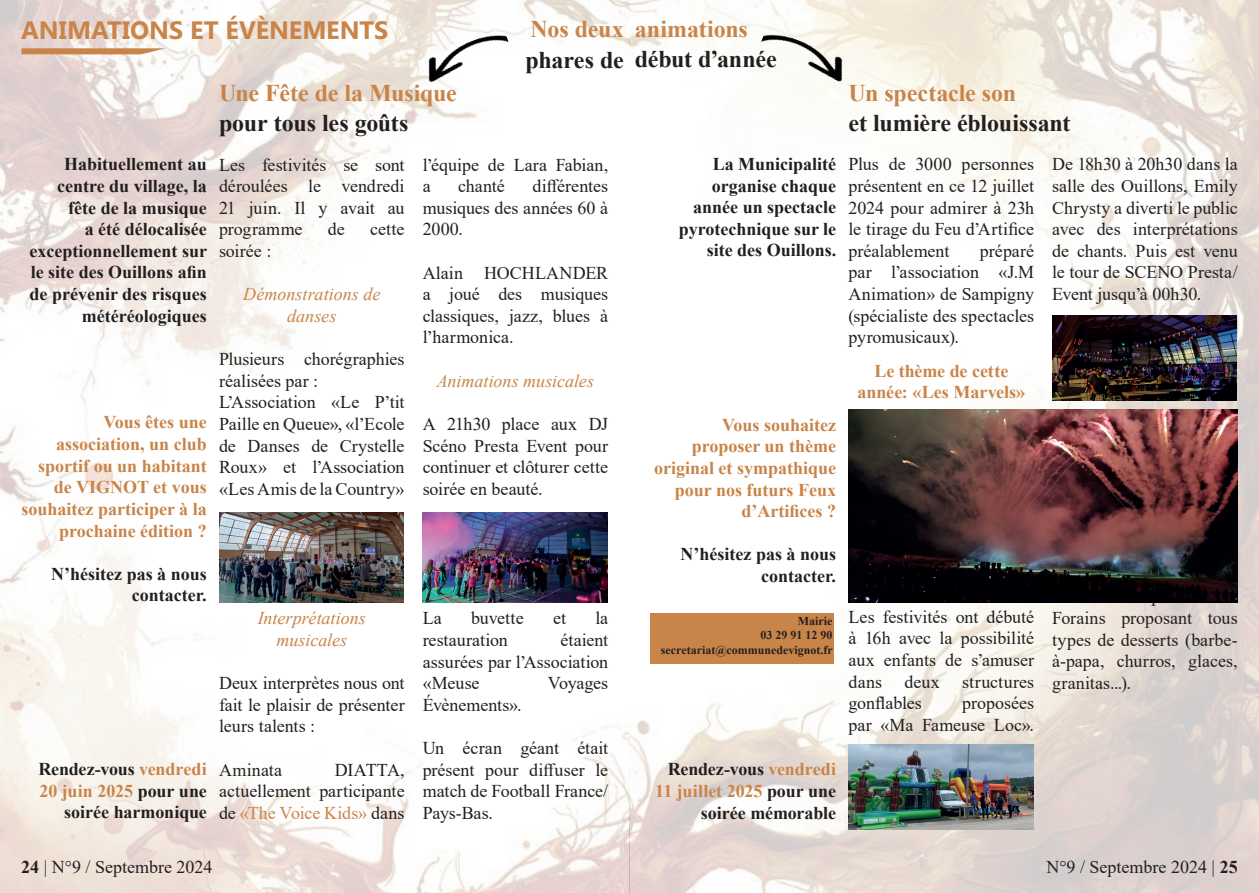
<style>
.page{position:relative;width:1259px;height:893px;background:#fff}
.page>*{position:absolute;margin:0;border:0;box-sizing:border-box;transform-origin:0 0}
.t1{font:700 25.2px "Microsoft Phags Pa";color:#c98449}
.t2{font:700 24px "Times New Roman";letter-spacing:-.005em;color:#231f20}
.t3{font:700 24px "Times New Roman";letter-spacing:-.005em;color:#c98449}
.t4{font:18px/21.6px "Times New Roman";color:#231f20;text-align:justify}
.t5{font:700 18px/21.6px "Times New Roman";color:#231f20;text-align:right}
.t6{font:700 18px/21.6px "Times New Roman";color:#c98449;text-align:right}
.t7{font:italic 18px/21.6px "Times New Roman";color:#c98449;text-align:center}
.t8{font:700 12px/14.4px "Times New Roman";color:#231f20;text-align:right}
.s1{color:#c98449}
.s2{font-weight:700}
</style>
<div class="page">
<img style="left:0;top:0;width:1259px;height:893px">
<svg style="left:21px;top:48px;width:144px;height:6px"></svg>
<img style="left:399px;top:7px;width:124px;height:111px">
<img style="left:220px;top:512px;width:184px;height:91px">
<img style="left:423px;top:512px;width:184px;height:91px">
<img style="left:848px;top:744px;width:185px;height:86px">
<img style="left:849px;top:410px;width:388px;height:192px">
<img style="left:1052px;top:315px;width:185px;height:86px">
<div style="left:650px;top:613px;width:184px;height:51px;background:#c98449"></div>
<img style="left:746px;top:6px;width:125px;height:111px">
<h1 class="t1" style="left:21px;top:12px;width:368px">ANIMATIONS ET ÉVÈNEMENTS</h1>
<h2 class="t3" style="left:530px;top:12px;width:95px">Nos deux</h2>
<h2 class="t2" style="left:525px;top:42px;width:100px">phares de</h2>
<p class="t5" style="left:30px;top:153px;width:179px">Habituellement au centre du village, la fête de la musique<br>a été délocalisée exceptionnellement sur le site des Ouillons afin de prévenir des risques météréologiques</p>
<p class="t6" style="left:22px;top:411px;width:187px">Vous êtes une association, un club sportif ou un habitant de VIGNOT et vous souhaitez participer à la prochaine édition ?</p>
<p class="t5" style="left:51px;top:562px;width:157px">N’hésitez pas à nous contacter.</p>
<h2 class="t3" style="left:219px;top:76px;width:239px">Une Fête de la Musique</h2>
<h2 class="t2" style="left:219px;top:106px;width:191px">pour tous les goûts</h2>
<p class="t4" style="left:219px;top:153px;width:187px">Les festivités se sont déroulées le vendredi 21 juin. Il y avait au programme</p>
<p class="t4" style="left:423px;top:153px;width:187px">l’équipe de Lara Fabian, a</p>
<p class="t4" style="left:423px;top:175px;width:187px;text-indent:110px">différentes musiques des années 60 à 2000.</p>
<p class="t4" style="left:423px;top:261px;width:187px">Alain HOCHLANDER a joué des musiques classiques, jazz, blues à l’harmonica.</p>
<p class="t7" style="left:437px;top:369px;width:159px">Animations musicales</p>
<p class="t4" style="left:423px;top:412px;width:187px">A 21h30 place aux DJ Scéno Presta Event pour continuer et clôturer cette soirée en beauté.</p>
<p class="t4" style="left:458px;top:175px;width:48px">chanté</p>
<p class="t4" style="left:328px;top:218px;width:18px">de</p>
<p class="t4" style="left:370px;top:218px;width:36px">cette</p>
<p class="t4" style="left:219px;top:240px;width:54px">soirée :</p>
<p class="t7" style="left:243px;top:283px;width:139px">Démonstrations de danses</p>
<p class="t4" style="left:219px;top:348px;width:187px;text-align:left">Plusieurs chorégraphies réalisées par :<br>L’Association «Le P’tit<br>Paille en Queue», «l’Ecole de Danses de Crystelle<br>Roux» et l’Association «Les Amis de la Country»</p>
<p class="t7" style="left:258px;top:607px;width:110px">Interprétations musicales</p>
<p class="t4" style="left:219px;top:672px;width:187px">Deux interprètes nous ont fait le plaisir de présenter leurs talents :</p>
<p class="t4" style="left:219px;top:758px;width:65px">Aminata</p>
<p class="t5" style="left:38px;top:758px;width:170px">Rendez-vous <span class="s1">vendredi<br>20 juin 2025</span> pour une soirée harmonique</p>
<p class="t4" style="left:21px;top:855px;width:193px"><span class="s2">24</span> | N°9 / Septembre 2024</p>
<p class="t4" style="left:219px;top:758px;width:187px;text-indent:116px">DIATTA, actuellement participante de <span class="s1">«The Voice Kids»</span> dans</p>
<p class="t4" style="left:423px;top:607px;width:21px">La</p>
<p class="t4" style="left:471px;top:607px;width:54px">buvette</p>
<p class="t4" style="left:553px;top:607px;width:14px">et</p>
<p class="t4" style="left:595px;top:607px;width:14px">la</p>
<p class="t4" style="left:423px;top:628px;width:87px">restauration</p>
<p class="t4" style="left:423px;top:628px;width:187px;text-indent:138px">étaient assurées par l’Association «Meuse</p>
<p class="t4" style="left:547px;top:672px;width:62px">Voyages</p>
<p class="t4" style="left:423px;top:693px;width:100px">Évènements».</p>
<p class="t4" style="left:423px;top:736px;width:187px">Un écran géant était présent pour diffuser le match de Football France/ Pays-Bas.</p>
<h2 class="t3" style="left:635px;top:12px;width:115px">animations</h2>
<h2 class="t2" style="left:635px;top:42px;width:143px">début d’année</h2>
<p class="t5" style="left:679px;top:153px;width:159px">La Municipalité organise chaque année un spectacle pyrotechnique sur le site des Ouillons.</p>
<p class="t6" style="left:654px;top:413px;width:184px">Vous souhaitez proposer un thème original et sympathique pour nos futurs Feux d’Artifices ?</p>
<p class="t5" style="left:680px;top:543px;width:157px">N’hésitez pas à nous contacter.</p>
<p class="t8" style="left:661px;top:613px;width:173px">Mairie<br>03 29 91 12 90 secretariat@communedevignot.fr</p>
<p class="t5" style="left:655px;top:758px;width:182px">Rendez-vous <span class="s1">vendredi<br>11 juillet 2025</span> pour une soirée mémorable</p>
<h2 class="t3" style="left:848px;top:76px;width:169px">Un spectacle son</h2>
<h2 class="t2" style="left:848px;top:106px;width:223px">et lumière éblouissant</h2>
<p class="t4" style="left:848px;top:153px;width:187px">Plus de 3000 personnes présentent en ce 12 juillet 2024 pour admirer à 23h le tirage du Feu d’Artifice préalablement</p>
<p class="t4" style="left:1052px;top:153px;width:187px">De 18h30 à 20h30 dans la salle des Ouillons, Emily Chrysty a diverti le public avec des interprétations de chants. Puis est venu le tour de SCENO Presta/ Event jusqu’à 00h30.</p>
<p class="t4" style="left:848px;top:239px;width:187px;text-indent:131px">préparé par l’association «J.M Animation» de Sampigny (spécialiste des spectacles pyromusicaux).</p>
<p class="t6" style="left:857px;top:359px;width:169px;text-align:center">Le thème de cette année: «Les Marvels»</p>
<p class="t4" style="left:848px;top:605px;width:187px">Les festivités ont débuté à 16h avec la possibilité aux enfants de s’amuser dans</p>
<p class="t4" style="left:904px;top:670px;width:37px">deux</p>
<p class="t4" style="left:962px;top:670px;width:73px">structures</p>
<p class="t4" style="left:848px;top:692px;width:75px">gonflables</p>
<p class="t4" style="left:848px;top:692px;width:187px;text-align:right">proposées<br>par «Ma Fameuse Loc».</p>
<p class="t4" style="left:1052px;top:607px;width:187px">Forains proposant tous types de desserts (barbe&shy;à-papa, churros, glaces, granitas...).</p>
<p class="t4" style="left:1046px;top:856px;width:193px">N°9 / Septembre 2024 | <span class="s2">25</span></p>
</div>
